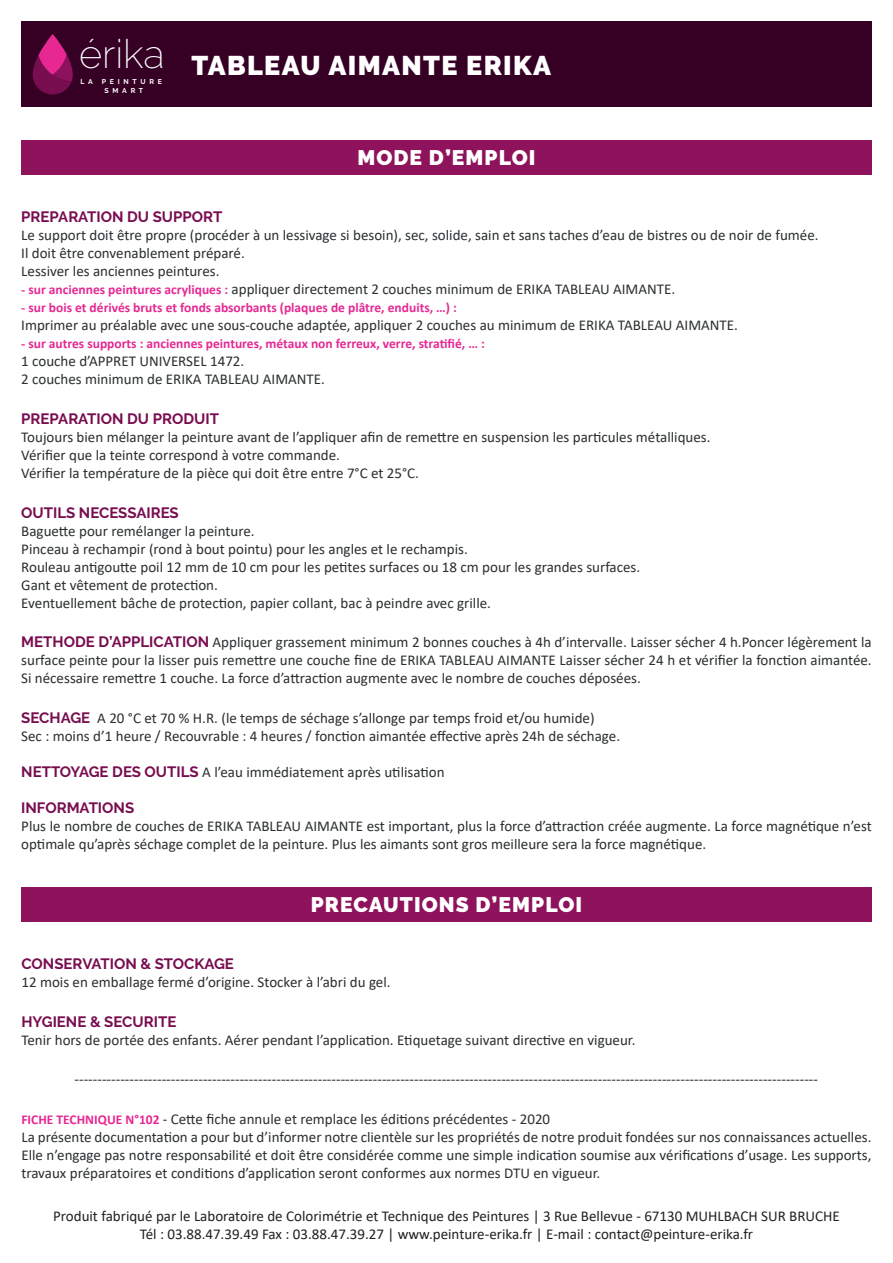
<style>
.page{position:relative;width:893px;height:1263px;background:#fff}
.page>*{position:absolute;margin:0;border:0;box-sizing:border-box;transform-origin:0 0}
.t1{font:200 39.9px "Raleway";color:#fff}
.t2{font:900 27px "Raleway";letter-spacing:.05em;color:#fff}
.t3{font:900 21px "Raleway";letter-spacing:.05em;color:#fff}
.t4{font:15px/18px "Calibri";color:#2a2e30}
.t5{font:15px/18px "Calibri";color:#231f20;text-align:center}
.t6{font:700 15px "Raleway";color:#780d4f}
.t7{font:700 13.5px "Calibri";color:#e62893}
.t8{font:700 7.05px/8.4px "Raleway";letter-spacing:.53em;color:#fff}
.s1{font-weight:700;font-size:13.5px;color:#e62893}
.s2{font-family:"Raleway";font-weight:700;color:#780d4f}
</style>
<div class="page">
<div style="left:21px;top:21px;width:851px;height:85px;background:#360025"></div>
<svg style="left:33px;top:34px;width:40px;height:61px"></svg>
<div style="left:21px;top:140px;width:851px;height:34px;background:#8e125c"></div>
<div style="left:21px;top:887px;width:851px;height:34px;background:#8e125c"></div>
<h1 class="t1" style="left:79px;top:31px;width:87px">érika</h1>
<p class="t8" style="left:80px;top:78px;width:14px">L A</p>
<p class="t8" style="left:105px;top:78px;width:59px;text-indent:-3px">PEINTURE<br>SMART</p>
<h2 class="t2" style="left:191px;top:49px;width:361px">TABLEAU AIMANTE ERIKA</h2>
<h3 class="t3" style="left:357px;top:145px;width:180px">MODE D’EMPLOI</h3>
<p class="t6" style="left:21px;top:209px;width:203px">PREPARATION DU SUPPORT</p>
<p class="t4" style="left:21px;top:226px;width:799px">Le support doit être propre (procéder à un lessivage si besoin), sec, solide, sain et sans taches d’eau de bistres ou de noir de fumée.<br>Il doit être convenablement préparé.<br>Lessiver les anciennes peintures.</p>
<p class="t4" style="left:21px;top:280px;width:655px"><span class="s1">- sur anciennes peintures acryliques :</span> appliquer directement 2 couches minimum de ERIKA TABLEAU AIMANTE.</p>
<p class="t7" style="left:21px;top:298px;width:437px">- sur bois et dérivés bruts et fonds absorbants (plaques de plâtre, enduits, …) :</p>
<p class="t4" style="left:21px;top:316px;width:718px">Imprimer au préalable avec une sous-couche adaptée, appliquer 2 couches au minimum de ERIKA TABLEAU AIMANTE.</p>
<p class="t7" style="left:21px;top:334px;width:465px">- sur autres supports : anciennes peintures, métaux non ferreux, verre, stratifié, … :</p>
<p class="t4" style="left:21px;top:352px;width:305px">1 couche d’APPRET UNIVERSEL 1472.<br>2 couches minimum de ERIKA TABLEAU AIMANTE.</p>
<p class="t6" style="left:21px;top:410px;width:199px">PREPARATION DU PRODUIT</p>
<p class="t4" style="left:21px;top:428px;width:691px">Toujours bien mélanger la peinture avant de l’appliquer afin de remettre en suspension les particules métalliques.<br>Vérifier que la teinte correspond à votre commande.<br>Vérifier la température de la pièce qui doit être entre 7°C et 25°C.</p>
<p class="t6" style="left:21px;top:504px;width:159px">OUTILS NECESSAIRES</p>
<p class="t4" style="left:21px;top:521px;width:620px">Baguette pour remélanger la peinture.<br>Pinceau à rechampir (rond à bout pointu) pour les angles et le rechampis.<br>Rouleau antigoutte poil 12 mm de 10 cm pour les petites surfaces ou 18 cm pour les grandes surfaces.<br>Gant et vêtement de protection.<br>Eventuellement bâche de protection, papier collant, bac à peindre avec grille.</p>
<p class="t4" style="left:21px;top:633px;width:852px;text-align:justify"><span class="s2">METHODE D’APPLICATION</span> Appliquer grassement minimum 2 bonnes couches à 4h d’intervalle. Laisser sécher 4 h.Poncer légèrement la surface peinte pour la lisser puis remettre une couche fine de ERIKA TABLEAU AIMANTE Laisser sécher 24 h et vérifier la fonction aimantée.<br>Si nécessaire remettre 1 couche. La force d’attraction augmente avec le nombre de couches déposées.</p>
<p class="t4" style="left:21px;top:708px;width:600px"><span class="s2">SECHAGE</span> A 20 °C et 70 % H.R. (le temps de séchage s’allonge par temps froid et/ou humide)<br>Sec : moins d’1 heure / Recouvrable : 4 heures / fonction aimantée effective après 24h de séchage.</p>
<p class="t4" style="left:21px;top:762px;width:425px"><span class="s2">NETTOYAGE DES OUTILS</span> A l’eau immédiatement après utilisation</p>
<p class="t6" style="left:21px;top:799px;width:114px">INFORMATIONS</p>
<p class="t4" style="left:21px;top:816px;width:852px">Plus le nombre de couches de ERIKA TABLEAU AIMANTE est important, plus la force d’attraction créée augmente. La force magnétique n’est optimale qu’après séchage complet de la peinture. Plus les aimants sont gros meilleure sera la force magnétique.</p>
<h3 class="t3" style="left:311px;top:892px;width:273px">PRECAUTIONS D’EMPLOI</h3>
<p class="t6" style="left:21px;top:955px;width:214px">CONSERVATION &amp; STOCKAGE</p>
<p class="t4" style="left:21px;top:973px;width:371px">12 mois en emballage fermé d’origine. Stocker à l’abri du gel.</p>
<p class="t6" style="left:21px;top:1013px;width:156px">HYGIENE &amp; SECURITE</p>
<p class="t4" style="left:21px;top:1030px;width:615px">Tenir hors de portée des enfants. Aérer pendant l’application. Etiquetage suivant directive en vigueur.</p>
<p class="t4" style="left:74px;top:1070px;width:745px">------------------------------------------------------------------------------------------------------------------------------------------------------------------</p>
<p class="t4" style="left:21px;top:1110px;width:852px"><span class="s1">FICHE TECHNIQUE N°102</span> - Cette fiche annule et remplace les éditions précédentes - 2020<br>La présente documentation a pour but d’informer notre clientèle sur les propriétés de notre produit fondées sur nos connaissances actuelles.<br>Elle n’engage pas notre responsabilité et doit être considérée comme une simple indication soumise aux vérifications d’usage. Les supports, travaux préparatoires et conditions d’application seront conformes aux normes DTU en vigueur.</p>
<p class="t5" style="left:53px;top:1206px;width:788px">Produit fabriqué par le Laboratoire de Colorimétrie et Technique des Peintures | 3 Rue Bellevue - 67130 MUHLBACH SUR BRUCHE<br>Tél : 03.88.47.39.49 Fax : 03.88.47.39.27 | www.peinture-erika.fr | E-mail : contact@peinture-erika.fr</p>
</div>
